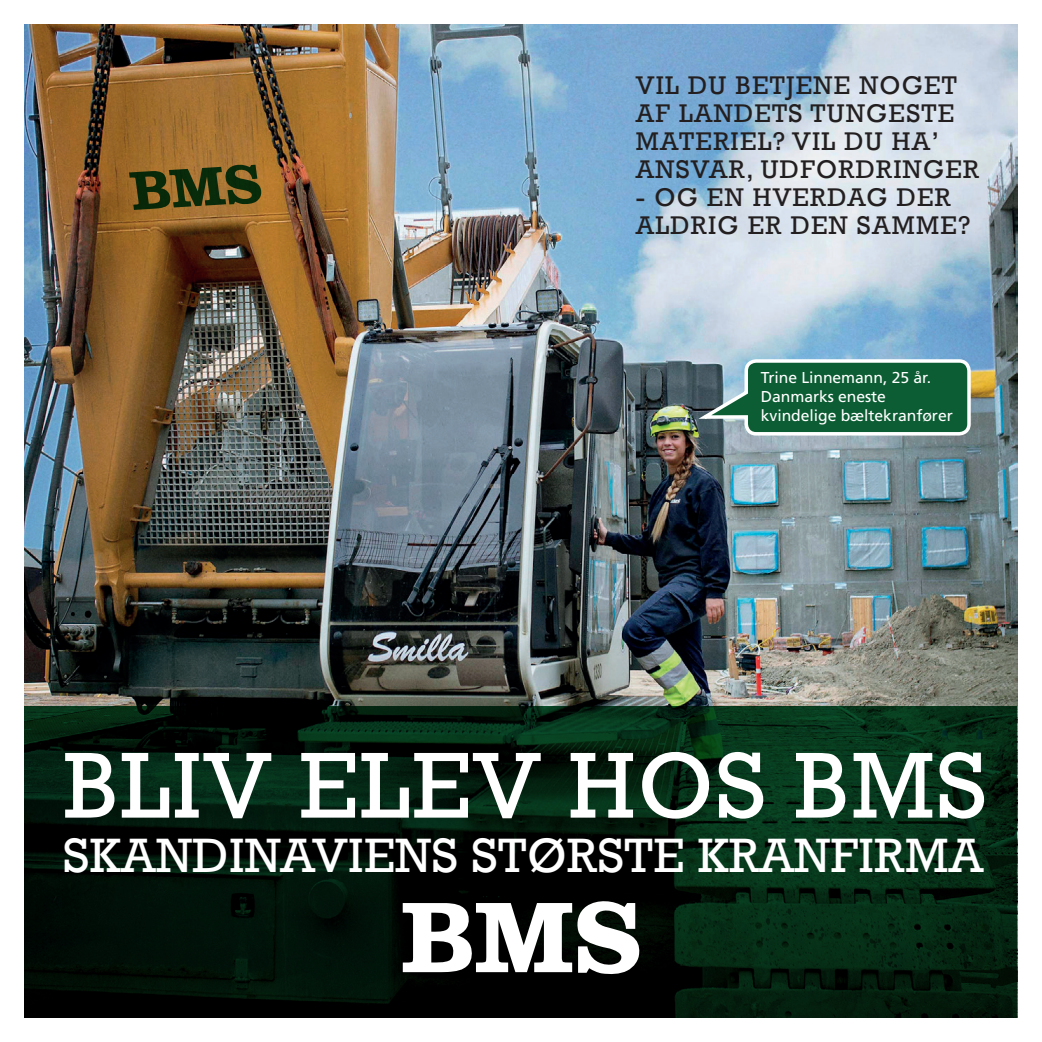
<style>
.page{position:relative;width:1042px;height:1042px;background:#fff}
.page>*{position:absolute;margin:0;border:0;box-sizing:border-box;transform-origin:0 0}
.t1{font:95.2px "Rockwell";letter-spacing:.02em;color:#fff}
.t2{font:49.52px "Rockwell";letter-spacing:.01em;color:#fff}
.t3{font:26.25px/28px "Rockwell";letter-spacing:.05em;color:#231f20}
.t4{font:15.75px/19.2px "Frutiger";letter-spacing:-.005em;color:#fff}
</style>
<div class="page">
<img style="left:25px;top:25px;width:992px;height:681px">
<svg style="left:25px;top:706px;width:992px;height:311px;background:#031c0e"></svg>
<svg style="left:403px;top:899px;width:237px;height:75px"></svg>
<svg style="left:692px;top:357px;width:280px;height:80px;background:#3a775d"></svg>
<svg style="left:129px;top:162px;width:134px;height:49px;background:#5d511e"></svg>
<p class="t3" style="left:636px;top:71px;width:345px">VIL DU BETJENE NOGET<br>AF LANDETS TUNGESTE<br>MATERIEL? VIL DU HA’<br>ANSVAR, UDFORDRINGER</p>
<p class="t3" style="left:636px;top:183px;width:336px">- OG EN HVERDAG DER<br>ALDRIG ER DEN SAMME?</p>
<p class="t4" style="left:761px;top:368px;width:193px">Trine Linnemann, 25 år.<br>Danmarks eneste kvindelige bæltekranfører</p>
<h1 class="t1" style="left:63px;top:731px;width:925px">BLIV ELEV HOS BMS</h1>
<h2 class="t2" style="left:63px;top:826px;width:922px">SKANDINAVIENS STØRSTE KRANFIRMA</h2>
</div>
